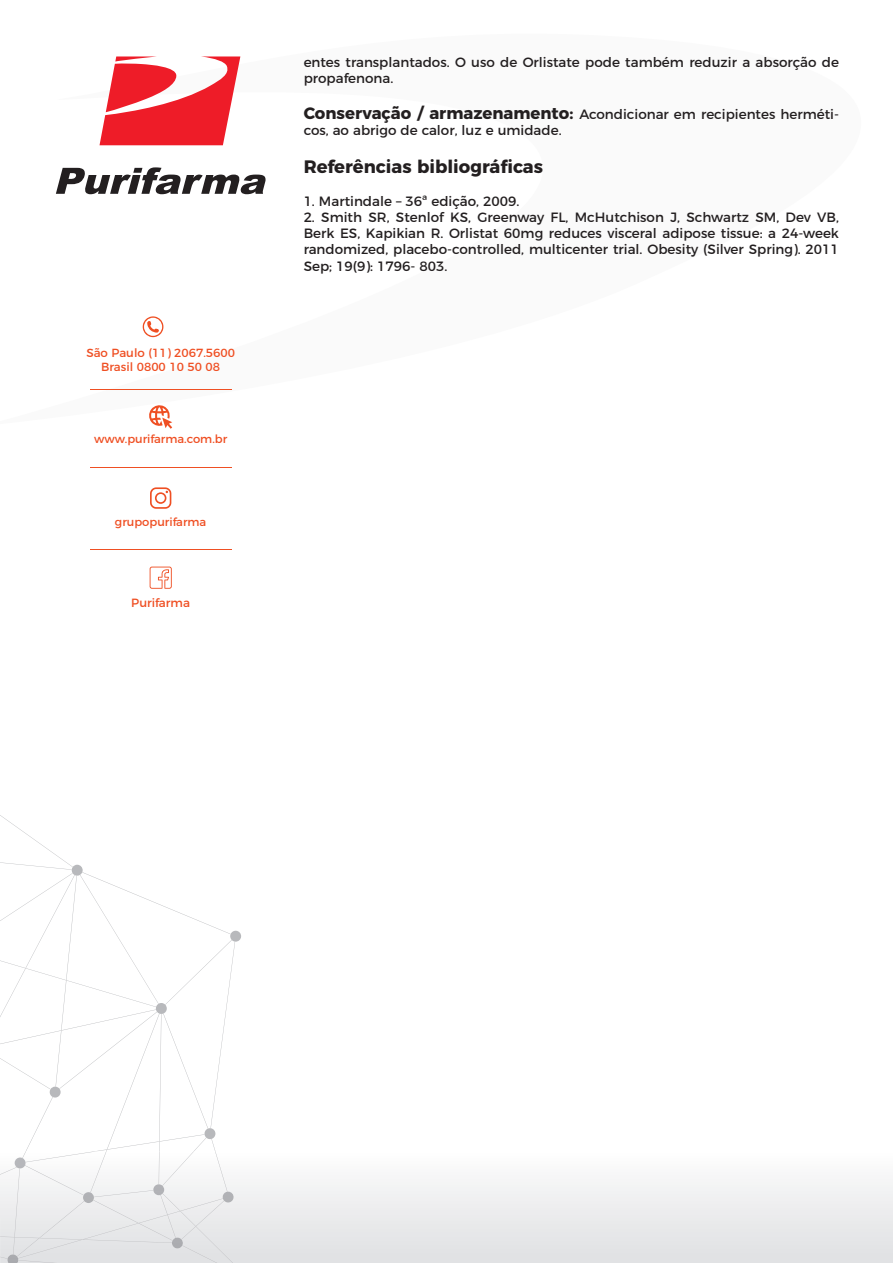
<style>
.page{position:relative;width:893px;height:1263px;background:#fff}
.page>*{position:absolute;margin:0;border:0;box-sizing:border-box;transform-origin:0 0}
.t1{font:700 18px "Montserrat";color:#231f20}
.t2{font:13.5px/16.2px "Montserrat";color:#231f20}
.t3{font:12px "Montserrat";color:#ef4f23}
.t4{font:11.85px/14.4px "Montserrat";color:#ef4f23;text-align:center}
.t5{font:11.55px "Montserrat";color:#ef4f23}
.s1{font-weight:700;font-size:16.5px}
</style>
<div class="page">
<img style="left:18px;top:1198px;width:144px;height:60px">
<div style="left:93px;top:1200px;width:69px;height:41px;background:#e9eaeb"></div>
<div style="left:25px;top:1168px;width:59px;height:27px;background:#f4f5f5"></div>
<img style="left:90px;top:1168px;width:16px;height:24px">
<img style="left:215px;top:1168px;width:13px;height:24px">
<img style="left:162px;top:1168px;width:32px;height:18px">
<img style="left:160px;top:1195px;width:2px;height:43px">
<img style="left:162px;top:1193px;width:71px;height:70px">
<img style="left:159px;top:1168px;width:1px;height:16px">
<img style="left:13px;top:1175px;width:7px;height:79px">
<img style="left:0;top:1168px;width:26px;height:7px">
<svg style="left:83px;top:1192px;width:11px;height:11px"></svg>
<svg style="left:223px;top:1191px;width:11px;height:11px"></svg>
<svg style="left:0;top:1254px;width:18px;height:9px"></svg>
<svg style="left:0;top:815px;width:241px;height:353px"></svg>
<svg style="left:153px;top:1184px;width:11px;height:11px"></svg>
<svg style="left:172px;top:1237px;width:11px;height:11px"></svg>
<svg style="left:150px;top:487px;width:21px;height:22px"></svg>
<svg style="left:150px;top:567px;width:22px;height:22px"></svg>
<hr style="left:90px;top:389px;width:141px;height:1px;background:#ef4f23">
<hr style="left:90px;top:467px;width:141px;height:1px;background:#ef4f23">
<hr style="left:90px;top:549px;width:141px;height:1px;background:#ef4f23">
<svg style="left:100px;top:56px;width:140px;height:89px"></svg>
<svg style="left:56px;top:167px;width:210px;height:27px"></svg>
<svg style="left:143px;top:316px;width:20px;height:21px"></svg>
<svg style="left:149px;top:405px;width:23px;height:24px"></svg>
<p class="t4" style="left:86px;top:344px;width:150px">São Paulo (11) 2067.5600<br>Brasil 0800 10 50 08</p>
<p class="t5" style="left:94px;top:430px;width:135px">www.purifarma.com.br</p>
<p class="t5" style="left:115px;top:513px;width:93px">grupopurifarma</p>
<p class="t3" style="left:131px;top:593px;width:60px">Purifarma</p>
<p class="t2" style="left:304px;top:53px;width:537px">entes transplantados. O uso de Orlistate pode também reduzir a absorção de propafenona.</p>
<p class="t2" style="left:304px;top:105px;width:537px"><span class="s1">Conservação / armazenamento:</span> Acondicionar em recipientes herméti&shy;cos, ao abrigo de calor, luz e umidade.</p>
<h1 class="t1" style="left:304px;top:152px;width:241px">Referências bibliográficas</h1>
<p class="t2" style="left:304px;top:192px;width:217px">1. Martindale – 36ª edição, 2009.</p>
<p class="t2" style="left:304px;top:208px;width:537px;text-align:justify">2. Smith SR, Stenlof KS, Greenway FL, McHutchison J, Schwartz SM, Dev VB, Berk ES, Kapikian R. Orlistat 60mg reduces visceral adipose tissue: a 24-week randomized, placebo-controlled, multicenter trial. Obesity (Silver Spring). 2011<br>Sep; 19(9): 1796- 803.</p>
</div>
